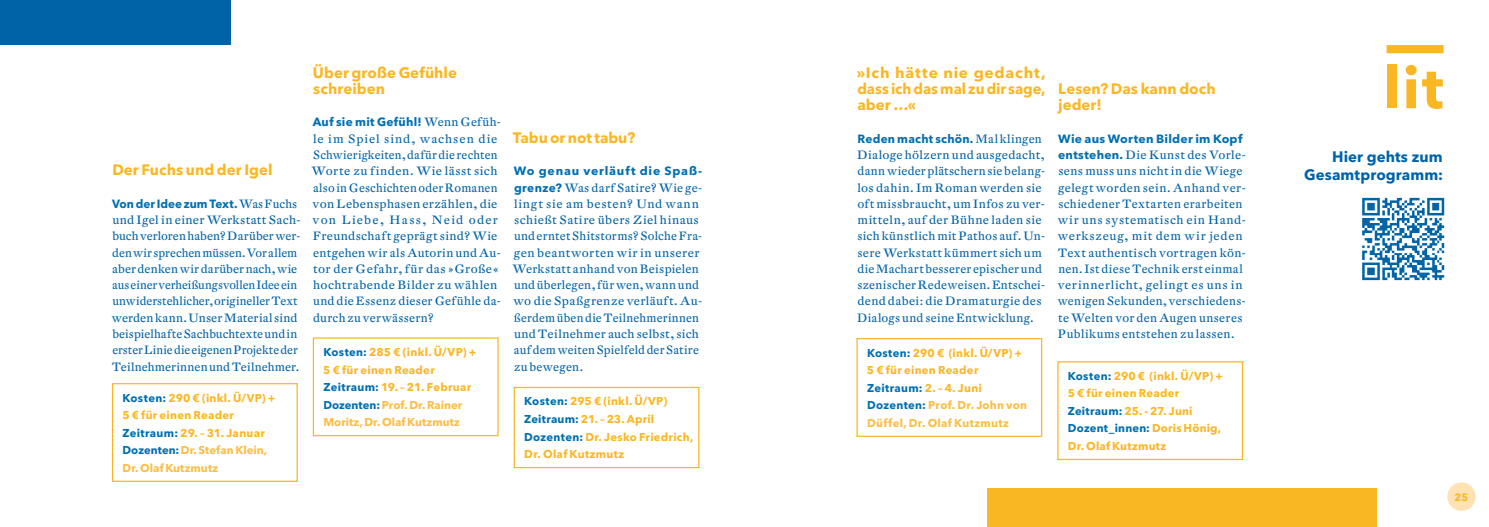
<style>
.page{position:relative;width:1489px;height:527px;background:#fff}
.page>*{position:absolute;margin:0;border:0;box-sizing:border-box;transform-origin:0 0}
.t1{font:700 58px "Avenir Next LT Pro";color:#fab724}
.t2{font:700 15px/16.2px "Avenir Next LT Pro";letter-spacing:.005em;color:#fab724}
.t3{font:700 15px/18.1px "Avenir Next LT Pro";letter-spacing:.005em;color:#0063a7;text-align:right}
.t4{font:11.88px/16.2px "DTL Fleischmann ST";letter-spacing:.025em;color:#0063a7}
.t5{font:11.88px/16.2px "DTL Fleischmann ST";letter-spacing:.005em;color:#0063a7}
.t6{font:700 11.88px "Avenir Next LT Pro";letter-spacing:.025em;color:#006fb0}
.t7{font:700 11.88px "Avenir Next LT Pro";letter-spacing:.005em;color:#006fb0}
.t8{font:700 11.88px "Avenir Next LT Pro";letter-spacing:.065em;color:#006fb0}
.t9{font:700 11.25px/17.5px "Avenir Next LT Pro";letter-spacing:.025em;color:#fab724}
.t10{font:700 10.62px "Avenir Next LT Pro";color:#fab724}
.s1{font-family:"DTL Fleischmann ST";font-weight:400;color:#0063a7}
.s2{color:#006fb0}
.s3{color:#fbbe42}
.s4{font-family:"Avenir Next LT Pro";font-weight:700;color:#006fb0}
</style>
<div class="page">
<div style="left:1386px;top:45px;width:57px;height:8px;background:#fab724"></div>
<div style="left:513px;top:386px;width:186px;height:81px;border:1px solid #fab724"></div>
<div style="left:313px;top:337px;width:185px;height:99px;border:1px solid #fab724"></div>
<div style="left:856px;top:338px;width:186px;height:98px;border:1px solid #fab724"></div>
<div style="left:1057px;top:361px;width:185px;height:98px;border:1px solid #fab724"></div>
<div style="left:112px;top:382px;width:186px;height:99px;border:1px solid #fab724"></div>
<div style="left:1447px;top:482px;width:28px;height:28px;background:#ffe2b3;border-radius:50%"></div>
<div style="left:987px;top:487px;width:389px;height:39px;background:#fab724"></div>
<div style="left:0;top:0;width:231px;height:45px;background:#0063a7"></div>
<img style="left:1362px;top:198px;width:83px;height:82px">
<p class="t2" style="left:112px;top:161px;width:162px">Der Fuchs und der Igel</p>
<p class="t7" style="left:112px;top:196px;width:187px">Von der Idee zum Text. <span class="s1">Was Fuchs</span></p>
<p class="t5" style="left:112px;top:211px;width:190px">und Igel in einer Werkstatt Sach&shy;buch verloren haben? Darüber wer&shy;den wir sprechen müssen. Vor allem aber denken wir darüber nach, wie aus einer verheißungsvollen Idee ein unwiderstehlicher, origineller Text werden kann. Unser Material sind beispielhafte Sachbuchtexte und in erster Linie die eigenen Projekte der Teilnehmerinnen und Teilnehmer.</p>
<p class="t9" style="left:122px;top:388px;width:154px"><span class="s2">Kosten:</span> 290 € (inkl. Ü/VP) +<br>5 € für einen Reader<br><span class="s2">Zeitraum:</span> 29. – 31. Januar<br><span class="s2">Dozenten:</span> <span class="s3">Dr. Stefan Klein,<br>Dr. Olaf Kutzmutz</span></p>
<p class="t2" style="left:313px;top:64px;width:146px">Über große Gefühle schreiben</p>
<p class="t6" style="left:313px;top:115px;width:189px">Auf sie mit Gefühl! <span class="s1">Wenn Gefüh-</span></p>
<p class="t4" style="left:311px;top:130px;width:190px">le im Spiel sind, wachsen die<br>Schwierigkeiten, dafür die rechten<br>Worte zu finden. Wie lässt sich also in Geschichten oder Romanen von Lebensphasen erzählen, die von Liebe, Hass, Neid oder<br>Freundschaft geprägt sind? Wie entgehen wir als Autorin und Au&shy;tor der Gefahr, für das »Große« hochtrabende Bilder zu wählen und die Essenz dieser Gefühle da&shy;durch zu verwässern?</p>
<p class="t2" style="left:856px;top:64px;width:190px;text-align:justify">»Ich hätte nie gedacht, dass ich das mal zu dir sage, aber …«</p>
<p class="t6" style="left:857px;top:131px;width:186px">Reden macht schön. <span class="s1">Mal klingen</span></p>
<p class="t4" style="left:857px;top:146px;width:189px">Dialoge hölzern und ausgedacht, dann wieder plätschern sie belang&shy;los dahin. Im Roman werden sie oft missbraucht, um Infos zu ver&shy;mitteln, auf der Bühne laden sie sich künstlich mit Pathos auf. Un&shy;sere Werkstatt kümmert sich um die Machart besserer epischer und szenischer Redeweisen. Entschei&shy;dend dabei: die Dramaturgie des<br>Dialogs und seine Entwicklung.</p>
<p class="t2" style="left:513px;top:129px;width:124px">Tabu or not tabu?</p>
<p class="t8" style="left:514px;top:164px;width:190px">Wo genau verläuft die Spaß-</p>
<p class="t4" style="left:512px;top:179px;width:191px"><span class="s4">grenze?</span> Was darf Satire? Wie ge&shy;lingt sie am besten? Und wann schießt Satire übers Ziel hinaus und erntet Shitstorms? Solche Fra&shy;gen beantworten wir in unserer<br>Werkstatt anhand von Beispielen und überlegen, für wen, wann und wo die Spaßgrenze verläuft. Au&shy;ßerdem üben die Teilnehmerinnen und Teilnehmer auch selbst, sich auf dem weiten Spielfeld der Satire zu bewegen.</p>
<p class="t9" style="left:323px;top:343px;width:154px"><span class="s2">Kosten:</span> 285 € (inkl. Ü/VP) +<br>5 € für einen Reader<br><span class="s2">Zeitraum:</span> 19. – 21. Februar<br><span class="s2">Dozenten:</span> <span class="s3">Prof. Dr. Rainer<br>Moritz, Dr. Olaf Kutzmutz</span></p>
<p class="t9" style="left:866px;top:343px;width:162px"><span class="s2">Kosten:</span> 290 € (inkl. Ü/VP) +<br>5 € für einen Reader<br><span class="s2">Zeitraum:</span> 2. – 4. Juni<br><span class="s2">Dozenten:</span> <span class="s3">Prof. Dr. John von<br>Düffel, Dr. Olaf Kutzmutz</span></p>
<p class="t9" style="left:524px;top:392px;width:171px"><span class="s2">Kosten:</span> 295 € (inkl. Ü/VP)<br><span class="s2">Zeitraum:</span> 21. – 23. April<br><span class="s2">Dozenten:</span> Dr. Jesko Friedrich,<br>Dr. Olaf Kutzmutz</p>
<p class="t2" style="left:1058px;top:80px;width:159px">Lesen? Das kann doch jeder!</p>
<p class="t6" style="left:1058px;top:131px;width:186px">Wie aus Worten Bilder im Kopf</p>
<p class="t4" style="left:1057px;top:146px;width:190px"><span class="s4">entstehen.</span> Die Kunst des Vorle&shy;sens muss uns nicht in die Wiege gelegt worden sein. Anhand ver&shy;schiedener Textarten erarbeiten wir uns systematisch ein Hand&shy;werkszeug, mit dem wir jeden<br>Text authentisch vortragen kön&shy;nen. Ist diese Technik erst einmal verinnerlicht, gelingt es uns in wenigen Sekunden, verschiedens&shy;te Welten vor den Augen unseres<br>Publikums entstehen zu lassen.</p>
<p class="t9" style="left:1067px;top:366px;width:157px"><span class="s2">Kosten:</span> 290 € (inkl. Ü/VP) +<br>5 € für einen Reader<br><span class="s2">Zeitraum:</span> 25. - 27. Juni<br><span class="s2">Dozent_innen:</span> Doris Hönig,<br>Dr. Olaf Kutzmutz</p>
<h1 class="t1" style="left:1383px;top:52px;width:62px">lit</h1>
<p class="t3" style="left:1303px;top:147px;width:140px">Hier gehts zum<br>Gesamtprogramm:</p>
<p class="t10" style="left:1454px;top:490px;width:15px">25</p>
</div>
